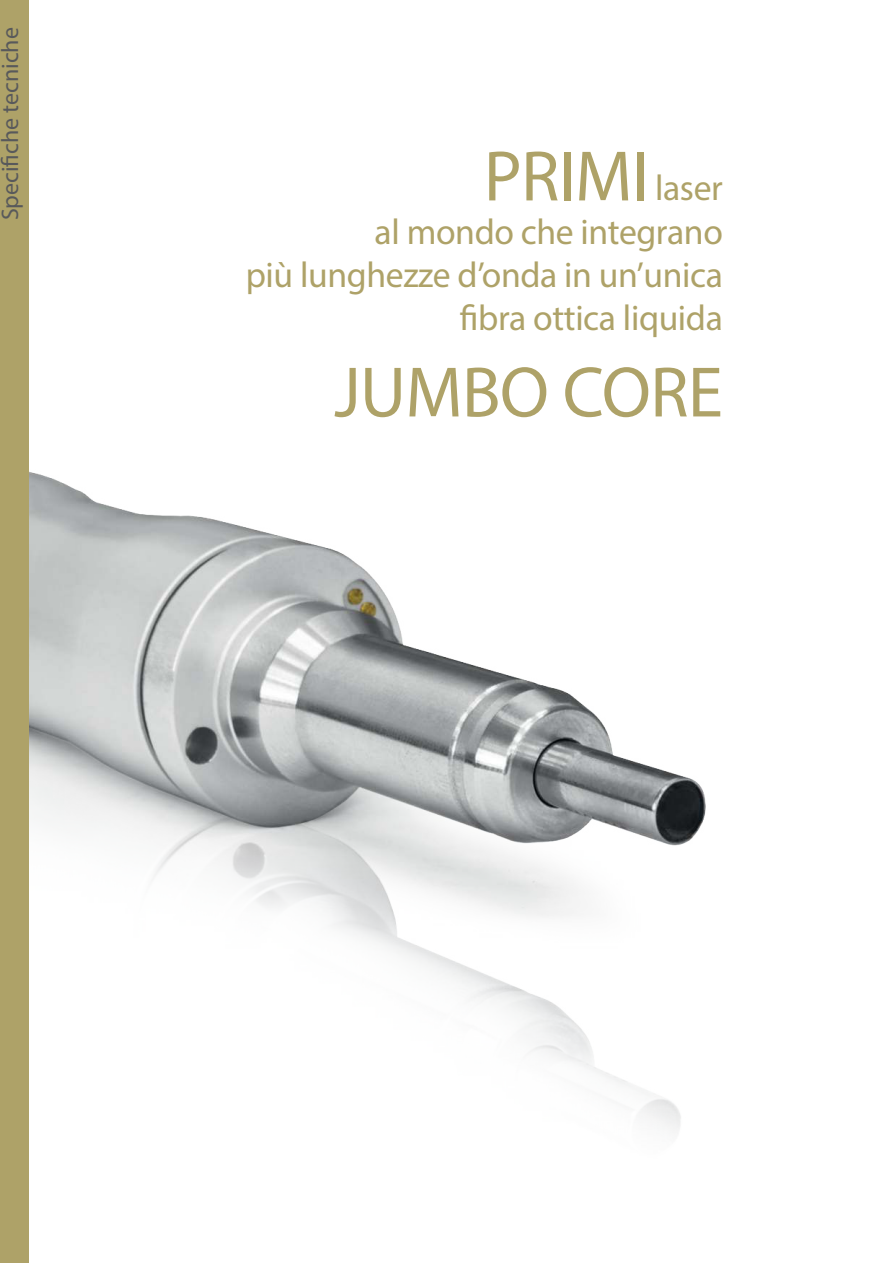
<style>
.page{position:relative;width:893px;height:1263px;background:#fff}
.page>*{position:absolute;margin:0;border:0;box-sizing:border-box;transform-origin:0 0}
.t1{font:72px "Myriad Pro";letter-spacing:-.01em;color:#aea268}
.t2{font:36px/43.2px "Myriad Pro";letter-spacing:-.01em;color:#aea268;text-align:right}
.t3{font:24px "Myriad Pro";color:#58595b}
.s1{font-size:36px}
</style>
<div class="page">
<img style="left:29px;top:471px;width:677px;height:660px">
<div style="left:0;top:0;width:29px;height:1263px;background:#aea268"></div>
<p class="t3" style="left:1px;top:220px;width:195px;rotate:-90deg">Specifiche tecniche</p>
<h1 class="t1" style="left:484px;top:148px;width:241px">PRIMI <span class="s1">laser</span></h1>
<p class="t2" style="left:246px;top:213px;width:479px">al mondo che integrano<br>più lunghezze d’onda in un’unica fibra ottica liquida</p>
<h1 class="t1" style="left:334px;top:364px;width:390px">JUMBO CORE</h1>
</div>
